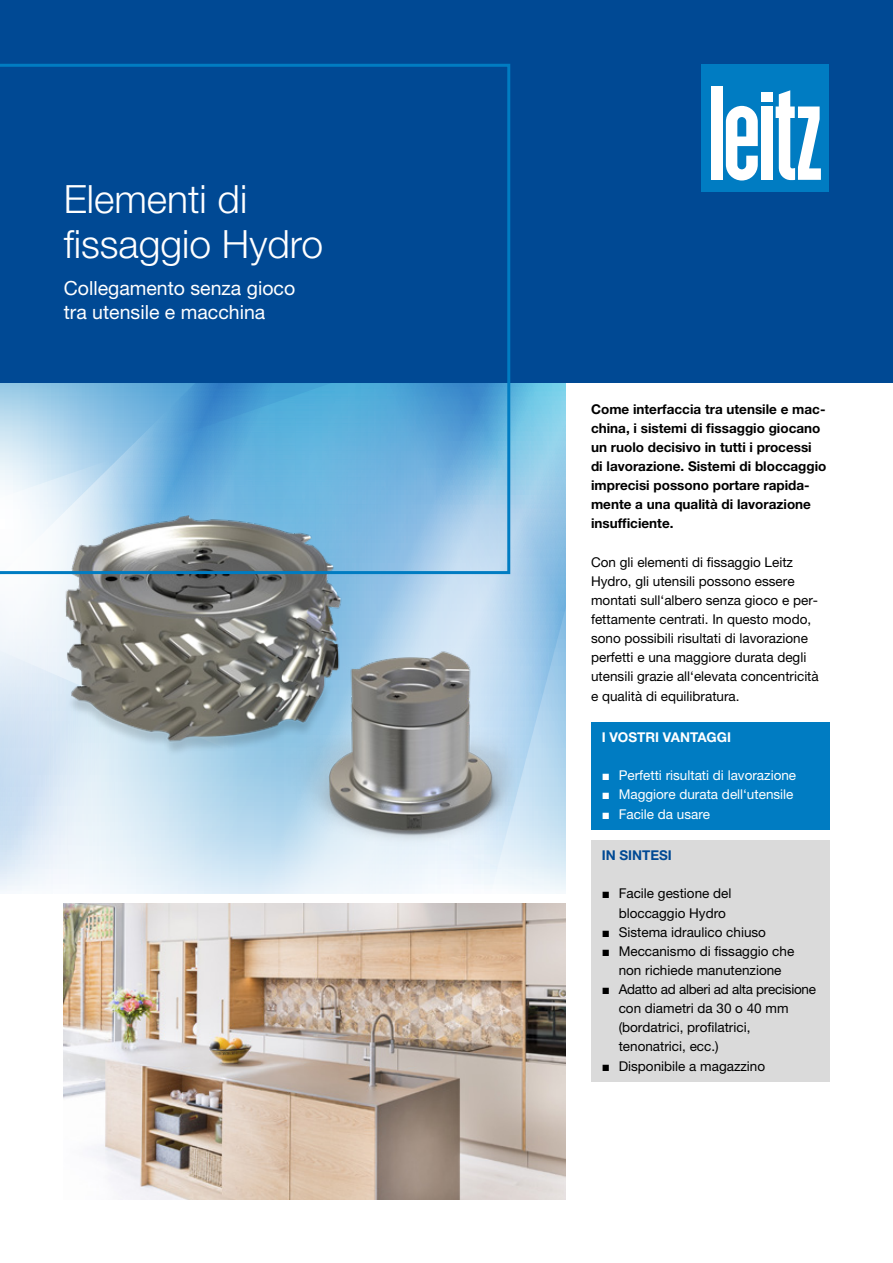
<style>
.page{position:relative;width:893px;height:1263px;background:#fff}
.page>*{position:absolute;margin:0;border:0;box-sizing:border-box;transform-origin:0 0}
.t1{font:300 39px/45px "Helvetica Neue LT Pro";color:#fff}
.t2{font:19.5px/24px "Helvetica Neue LT Pro";color:#fff}
.t3{font:13.5px/19.2px "Helvetica Neue LT Pro";color:#000}
.t4{font:700 13.5px/19.2px "Helvetica Neue LT Pro";color:#000}
.t5{font:13.5px "Helvetica Neue LT Pro";color:#fff}
.t6{font:700 13.5px "Helvetica Neue LT Pro";color:#fff}
.t7{font:700 13.5px "Helvetica Neue LT Pro";color:#004994}
.s1{font-family:"Arial"}
</style>
<div class="page">
<svg style="left:0;top:383px;width:566px;height:510px"></svg>
<img style="left:14px;top:574px;width:376px;height:226px">
<div style="left:0;top:0;width:893px;height:383px;background:#004994"></div>
<svg style="left:0;top:64px;width:510px;height:510px"></svg>
<img style="left:64px;top:904px;width:502px;height:295px">
<div style="left:702px;top:64px;width:127px;height:127px;background:#007cc2"></div>
<div style="left:761px;top:92px;width:11px;height:9px;background:#fff"></div>
<div style="left:761px;top:107px;width:11px;height:73px;background:#fff"></div>
<div style="left:711px;top:86px;width:12px;height:94px;background:#fff"></div>
<svg style="left:726px;top:106px;width:32px;height:74px"></svg>
<svg style="left:776px;top:90px;width:45px;height:90px"></svg>
<img style="left:275px;top:602px;width:269px;height:266px">
<div style="left:591px;top:722px;width:238px;height:107px;background:#007cc2"></div>
<div style="left:591px;top:840px;width:238px;height:241px;background:#dadada"></div>
<h1 class="t1" style="left:64px;top:176px;width:261px">Elementi di fissaggio Hydro</h1>
<h2 class="t2" style="left:64px;top:276px;width:233px">Collegamento senza gioco tra utensile e macchina</h2>
<p class="t4" style="left:591px;top:399px;width:237px">Come interfaccia tra utensile e mac&shy;china, i sistemi di fissaggio giocano un ruolo decisivo in tutti i processi di lavorazione. Sistemi di bloccaggio imprecisi possono portare rapida&shy;mente a una qualità di lavorazione insufficiente.</p>
<p class="t3" style="left:591px;top:552px;width:229px">Con gli elementi di fissaggio Leitz Hydro, gli utensili possono essere montati sull‘albero senza gioco e per&shy;fettamente centrati. In questo modo, sono possibili risultati di lavorazione perfetti e una maggiore durata degli utensili grazie all‘elevata concentricità e qualità di equilibratura.</p>
<p class="t6" style="left:602px;top:729px;width:131px">I VOSTRI VANTAGGI</p>
<p class="t5" style="left:602px;top:767px;width:196px"><span class="s1">■</span> Perfetti risultati di lavorazione</p>
<p class="t5" style="left:602px;top:787px;width:193px"><span class="s1">■</span> Maggiore durata dell‘utensile</p>
<p class="t5" style="left:602px;top:806px;width:110px"><span class="s1">■</span> Facile da usare</p>
<p class="t7" style="left:602px;top:847px;width:72px">IN SINTESI</p>
<p class="t3" style="left:619px;top:884px;width:114px;text-indent:-17px"><span class="s1">■</span> Facile gestione del bloccaggio Hydro</p>
<p class="t3" style="left:602px;top:922px;width:166px"><span class="s1">■</span> Sistema idraulico chiuso</p>
<p class="t3" style="left:602px;top:941px;width:194px;text-align:center"><span class="s1">■</span> Meccanismo di fissaggio che non richiede manutenzione</p>
<p class="t3" style="left:619px;top:979px;width:199px;text-indent:-17px"><span class="s1">■</span> Adatto ad alberi ad alta precisione con diametri da 30 o 40 mm (bordatrici, profilatrici, tenonatrici, ecc.)</p>
<p class="t3" style="left:602px;top:1056px;width:165px"><span class="s1">■</span> Disponibile a magazzino</p>
</div>
